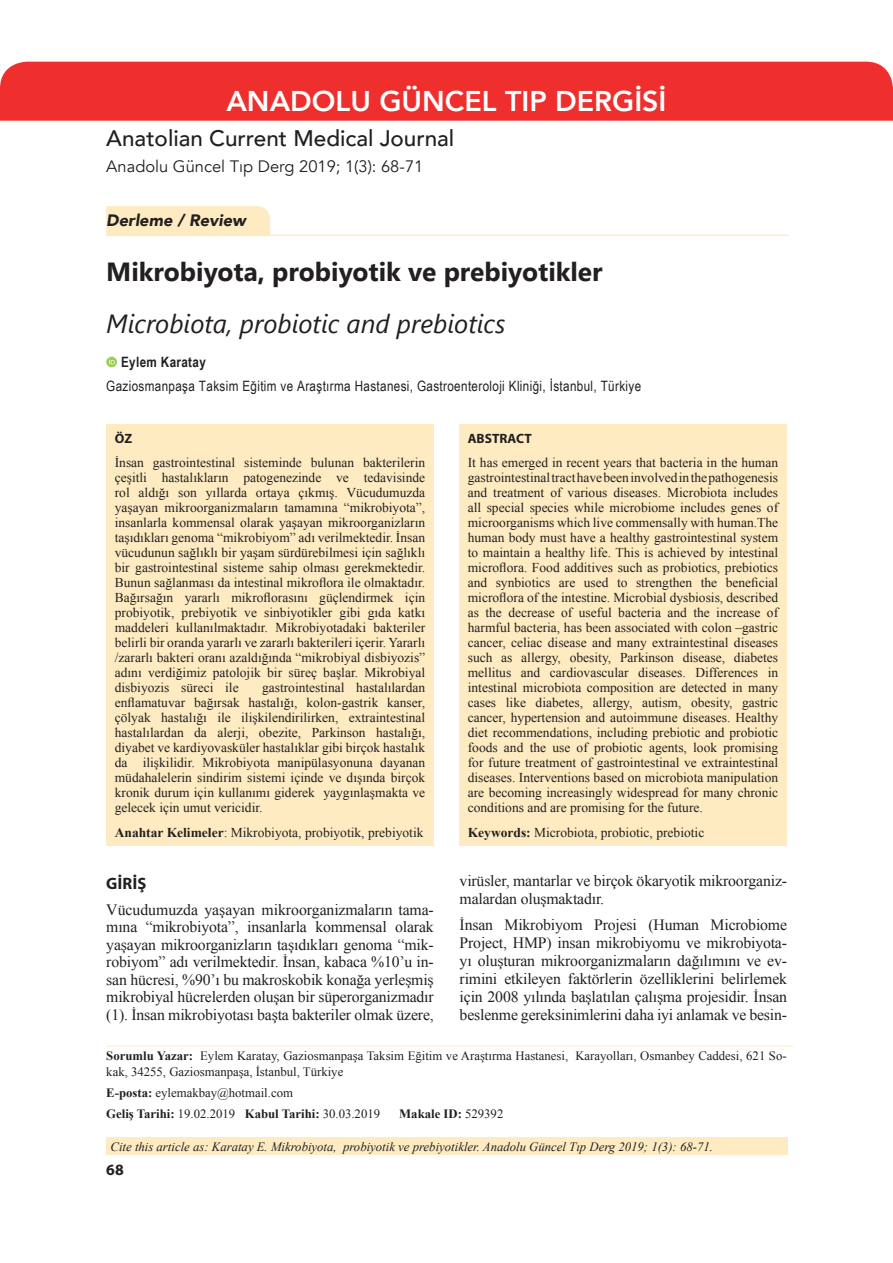
<style>
.page{position:relative;width:893px;height:1263px;background:#fff}
.page>*{position:absolute;margin:0;border:0;box-sizing:border-box;transform-origin:0 0}
.t1{font:800 28.5px "Avenir";color:#fff}
.t2{font:700 26.25px "Segoe UI";color:#231f20}
.t3{font:italic 26.25px "Segoe UI";color:#231f20}
.t4{font:500 22.5px "Avenir";color:#231f20}
.t5{font:16.5px "Avenir";color:#231f20}
.t6{font:italic 900 16.5px "Avenir";color:#231f20}
.t7{font:700 16.5px "Branding Sans";color:#231f20}
.t8{font:15.75px/17.5px "Times New Roman";letter-spacing:-.01em;color:#231f20;text-align:justify}
.t9{font:700 15.75px "Branding Sans";color:#231f20}
.t10{font:14.25px "Arial Narrow";letter-spacing:.025em;color:#231f20}
.t11{font:700 14.25px "Arial Narrow";letter-spacing:.025em;color:#231f20}
.t12{font:13.5px/15px "Times New Roman";color:#231f20;text-align:justify}
.t13{font:700 13.5px "Branding Sans";color:#231f20}
.t14{font:12.75px/16.5px "Times New Roman";color:#231f20}
.t15{font:italic 12.75px "Times New Roman";color:#231f20}
.t16{font:700 12.75px "Times New Roman";color:#231f20}
.s1{font-weight:700}
.s2{font-weight:400}
</style>
<div class="page">
<div style="left:106px;top:357px;width:11px;height:10px;background:#9acc51;border-radius:50%"></div>
<svg style="left:109px;top:359px;width:6px;height:5px"></svg>
<div style="left:459px;top:424px;width:328px;height:421px;background:#feebc1"></div>
<div style="left:106px;top:424px;width:328px;height:421px;background:#feebc1"></div>
<hr style="left:106px;top:235px;width:683px;height:1px;background:#feebc1">
<div style="left:106px;top:206px;width:164px;height:29px;background:#feebc1"></div>
<div style="left:0;top:62px;width:893px;height:59px;background:#ee2f2d"></div>
<hr style="left:106px;top:1046px;width:687px;height:1px;background:#feebc1">
<div style="left:106px;top:1137px;width:682px;height:18px;background:#feebc1"></div>
<h1 class="t1" style="left:226px;top:79px;width:442px">ANADOLU GÜNCEL TIP DERGİSİ</h1>
<h3 class="t4" style="left:106px;top:119px;width:350px">Anatolian Current Medical Journal</h3>
<p class="t5" style="left:106px;top:157px;width:319px">Anadolu Güncel Tıp Derg 2019; 1(3): 68-71</p>
<p class="t6" style="left:106px;top:207px;width:141px">Derleme / Review</p>
<h2 class="t2" style="left:106px;top:253px;width:498px">Mikrobiyota, probiyotik ve prebiyotikler</h2>
<h2 class="t3" style="left:106px;top:306px;width:401px">Microbiota, probiotic and prebiotics</h2>
<p class="t11" style="left:121px;top:351px;width:86px">Eylem Karatay</p>
<p class="t10" style="left:106px;top:375px;width:536px">Gaziosmanpaşa Taksim Eğitim ve Araştırma Hastanesi, Gastroenteroloji Kliniği, İstanbul, Türkiye</p>
<p class="t13" style="left:115px;top:432px;width:19px">ÖZ</p>
<p class="t12" style="left:115px;top:455px;width:312px">İnsan gastrointestinal sisteminde bulunan bakterilerin çeşitli hastalıkların patogenezinde ve tedavisinde rol aldığı son yıllarda ortaya çıkmış. Vücudumuzda yaşayan mikroorganizmaların tamamına “mikrobiyota”, insanlarla kommensal olarak yaşayan mikroorganizların taşıdıkları genoma “mikrobiyom” adı verilmektedir. İnsan vücudunun sağlıklı bir yaşam sürdürebilmesi için sağlıklı bir gastrointestinal sisteme sahip olması gerekmektedir.<br>Bunun sağlanması da intestinal mikroflora ile olmaktadır.<br>Bağırsağın yararlı mikroflorasını güçlendirmek için probiyotik, prebiyotik ve sinbiyotikler gibi gıda katkı maddeleri kullanılmaktadır. Mikrobiyotadaki bakteriler belirli bir oranda yararlı ve zararlı bakterileri içerir. Yararlı /zararlı bakteri oranı azaldığında “mikrobiyal disbiyozis” adını verdiğimiz patolojik bir süreç başlar. Mikrobiyal disbiyozis süreci ile</p>
<p class="t12" style="left:115px;top:680px;width:312px;text-indent:147px">gastrointestinal hastalılardan enflamatuvar bağırsak hastalığı, kolon-gastrik kanser, çölyak hastalığı ile ilişkilendirilirken, extraintestinal hastalılardan da alerji, obezite, Parkinson hastalığı, diyabet ve kardiyovasküler hastalıklar gibi birçok hastalık da ilişkilidir. Mikrobiyota manipülasyonuna dayanan müdahalelerin sindirim sistemi içinde ve dışında birçok kronik durum için kullanımı giderek yaygınlaşmakta ve gelecek için umut vericidir.</p>
<p class="t12" style="left:115px;top:824px;width:310px"><span class="s1">Anahtar Kelimeler</span>: Mikrobiyota, probiyotik, prebiyotik</p>
<p class="t7" style="left:106px;top:874px;width:41px">GİRİŞ</p>
<p class="t8" style="left:106px;top:900px;width:329px">Vücudumuzda yaşayan mikroorganizmaların tama&shy;mına “mikrobiyota”, insanlarla kommensal olarak yaşayan mikroorganizların taşıdıkları genoma “mik&shy;robiyom” adı verilmektedir. İnsan, kabaca %10’u in&shy;san hücresi, %90’ı bu makroskobik konağa yerleşmiş mikrobiyal hücrelerden oluşan bir süperorganizmadır (1). İnsan mikrobiyotası başta bakteriler olmak üzere,</p>
<p class="t13" style="left:468px;top:432px;width:65px">ABSTRACT</p>
<p class="t12" style="left:468px;top:455px;width:312px">It has emerged in recent years that bacteria in the human gastrointestinal tract have been involved in the pathogenesis and treatment of various diseases. Microbiota includes all special species while microbiome includes genes of microorganisms which live commensally with human.The human body must have a healthy gastrointestinal system to maintain a healthy life. This is achieved by intestinal microflora. Food additives such as probiotics, prebiotics and synbiotics are used to strengthen the beneficial microflora of the intestine. Microbial dysbiosis, described as the decrease of useful bacteria and the increase of harmful bacteria, has been associated with colon –gastric cancer, celiac disease and many extraintestinal diseases such as allergy, obesity, Parkinson disease, diabetes mellitus and cardiovascular diseases. Differences in intestinal microbiota composition are detected in many cases like diabetes, allergy, autism, obesity, gastric cancer, hypertension and autoimmune diseases. Healthy diet recommendations, including prebiotic and probiotic foods and the use of probiotic agents, look promising for future treatment of gastrointestinal ve extraintestinal diseases. Interventions based on microbiota manipulation are becoming increasingly widespread for many chronic conditions and are promising for the future.</p>
<p class="t12" style="left:468px;top:824px;width:238px"><span class="s1">Keywords:</span> Microbiota, probiotic, prebiotic</p>
<p class="t8" style="left:460px;top:872px;width:329px">virüsler, mantarlar ve birçok ökaryotik mikroorganiz&shy;malardan oluşmaktadır.</p>
<p class="t8" style="left:460px;top:916px;width:329px">İnsan Mikrobiyom Projesi (Human Microbiome Project, HMP) insan mikrobiyomu ve mikrobiyota&shy;yı oluşturan mikroorganizmaların dağılımını ve ev&shy;rimini etkileyen faktörlerin özelliklerini belirlemek için 2008 yılında başlatılan çalışma projesidir. İnsan beslenme gereksinimlerini daha iyi anlamak ve besin-</p>
<p class="t14" style="left:106px;top:1047px;width:682px"><span class="s1">Sorumlu Yazar:</span> Eylem Karatay, Gaziosmanpaşa Taksim Eğitim ve Araştırma Hastanesi, Karayolları, Osmanbey Caddesi, 621 So&shy;kak, 34255, Gaziosmanpaşa, İstanbul, Türkiye</p>
<p class="t14" style="left:106px;top:1081px;width:275px;line-height:21.5px"><span class="s1">E-posta:</span> eylemakbay@hotmail.com<br><span class="s1">Geliş Tarihi:</span> 19.02.2019 <span class="s1">Kabul Tarihi:</span> 30.03.2019</p>
<p class="t16" style="left:399px;top:1105px;width:106px">Makale ID: <span class="s2">529392</span></p>
<p class="t15" style="left:111px;top:1137px;width:604px">Cite this article as: Karatay E. Mikrobiyota, probiyotik ve prebiyotikler. Anadolu Güncel Tıp Derg 2019; 1(3): 68-71.</p>
<p class="t9" style="left:106px;top:1162px;width:19px">68</p>
</div>
